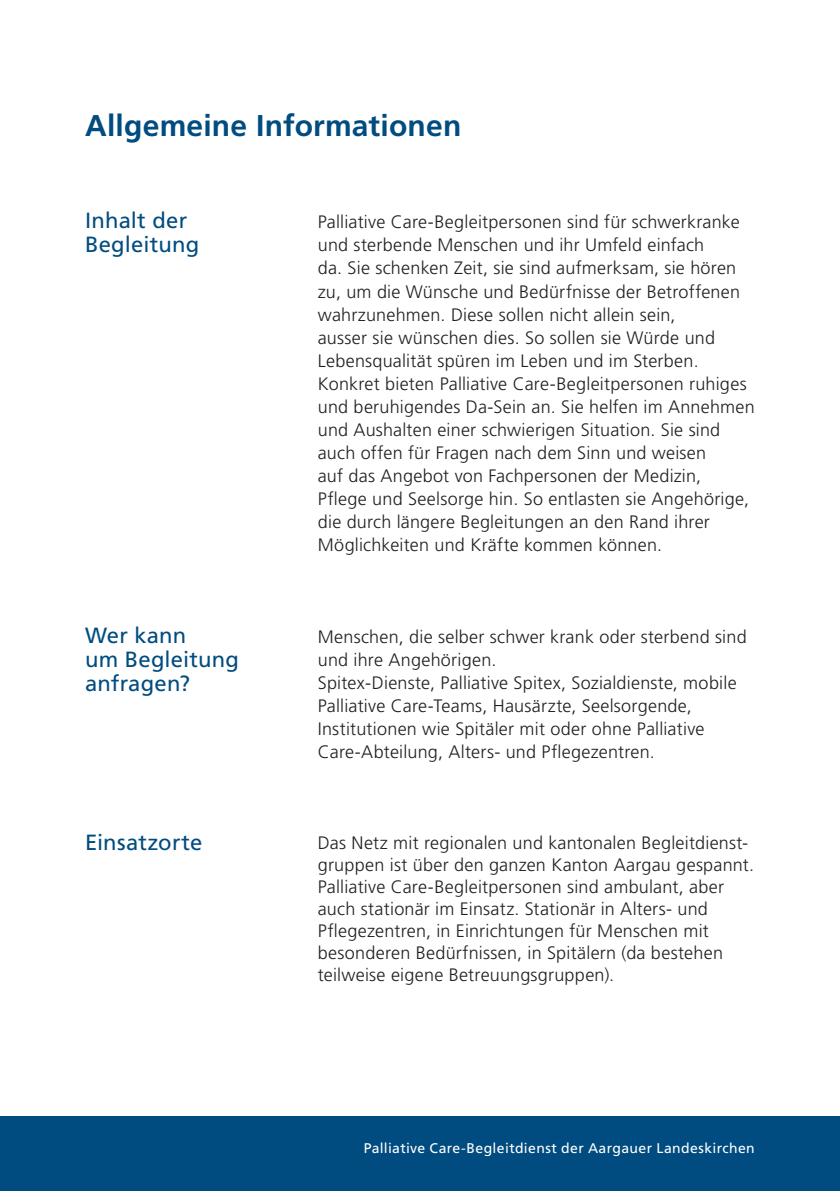
<style>
.page{position:relative;width:840px;height:1191px;background:#fff}
.page>*{position:absolute;margin:0;border:0;box-sizing:border-box;transform-origin:0 0}
.t1{font:700 30px "Frutiger LT Pro";letter-spacing:.005em;color:#004c80}
.t2{font:22px/24px "Frutiger LT Pro";letter-spacing:.01em;color:#004c80}
.t3{font:300 18px/23px "Frutiger LT Pro";letter-spacing:.01em;color:#231f20}
.t4{font:14px "Frutiger LT Pro";letter-spacing:.025em;color:#fff}
</style>
<div class="page">
<div style="left:0;top:1116px;width:839px;height:75px;background:#004c80"></div>
<h1 class="t1" style="left:85px;top:108px;width:377px">Allgemeine Informationen</h1>
<p class="t2" style="left:85px;top:209px;width:115px">Inhalt der<br>Begleitung</p>
<p class="t3" style="left:317px;top:211px;width:438px">Palliative Care-Begleitpersonen sind für schwerkranke und sterbende Menschen und ihr Umfeld einfach<br>da. Sie schenken Zeit, sie sind aufmerksam, sie hören zu, um die Wünsche und Bedürfnisse der Betroffenen wahrzunehmen. Diese sollen nicht allein sein,<br>ausser sie wünschen dies. So sollen sie Würde und Lebensqualität spüren im Leben und im Sterben.<br>Konkret bieten Palliative Care-Begleitpersonen ruhiges und beruhigendes Da-Sein an. Sie helfen im Annehmen und Aushalten einer schwierigen Situation. Sie sind auch offen für Fragen nach dem Sinn und weisen<br>auf das Angebot von Fachpersonen der Medizin,<br>Pflege und Seelsorge hin. So entlasten sie Angehörige, die durch längere Begleitungen an den Rand ihrer Möglichkeiten und Kräfte kommen können.</p>
<p class="t2" style="left:85px;top:623px;width:155px">Wer kann<br>um Begleitung anfragen?</p>
<p class="t3" style="left:317px;top:625px;width:430px">Menschen, die selber schwer krank oder sterbend sind und ihre Angehörigen.<br>Spitex-Dienste, Palliative Spitex, Sozialdienste, mobile Palliative Care-Teams, Hausärzte, Seelsorgende, Institutionen wie Spitäler mit oder ohne Palliative Care-Abteilung, Alters- und Pflegezentren.</p>
<p class="t2" style="left:85px;top:830px;width:119px">Einsatzorte</p>
<p class="t3" style="left:317px;top:831px;width:437px;line-height:22px">Das Netz mit regionalen und kantonalen Begleitdienst&shy;gruppen ist über den ganzen Kanton Aargau gespannt.<br>Palliative Care-Begleitpersonen sind ambulant, aber auch stationär im Einsatz. Stationär in Alters- und Pflegezentren, in Einrichtungen für Menschen mit besonderen Bedürfnissen, in Spitälern (da bestehen teilweise eigene Betreuungsgruppen).</p>
<p class="t4" style="left:363px;top:1140px;width:392px">Palliative Care-Begleitdienst der Aargauer Landeskirchen</p>
</div>
